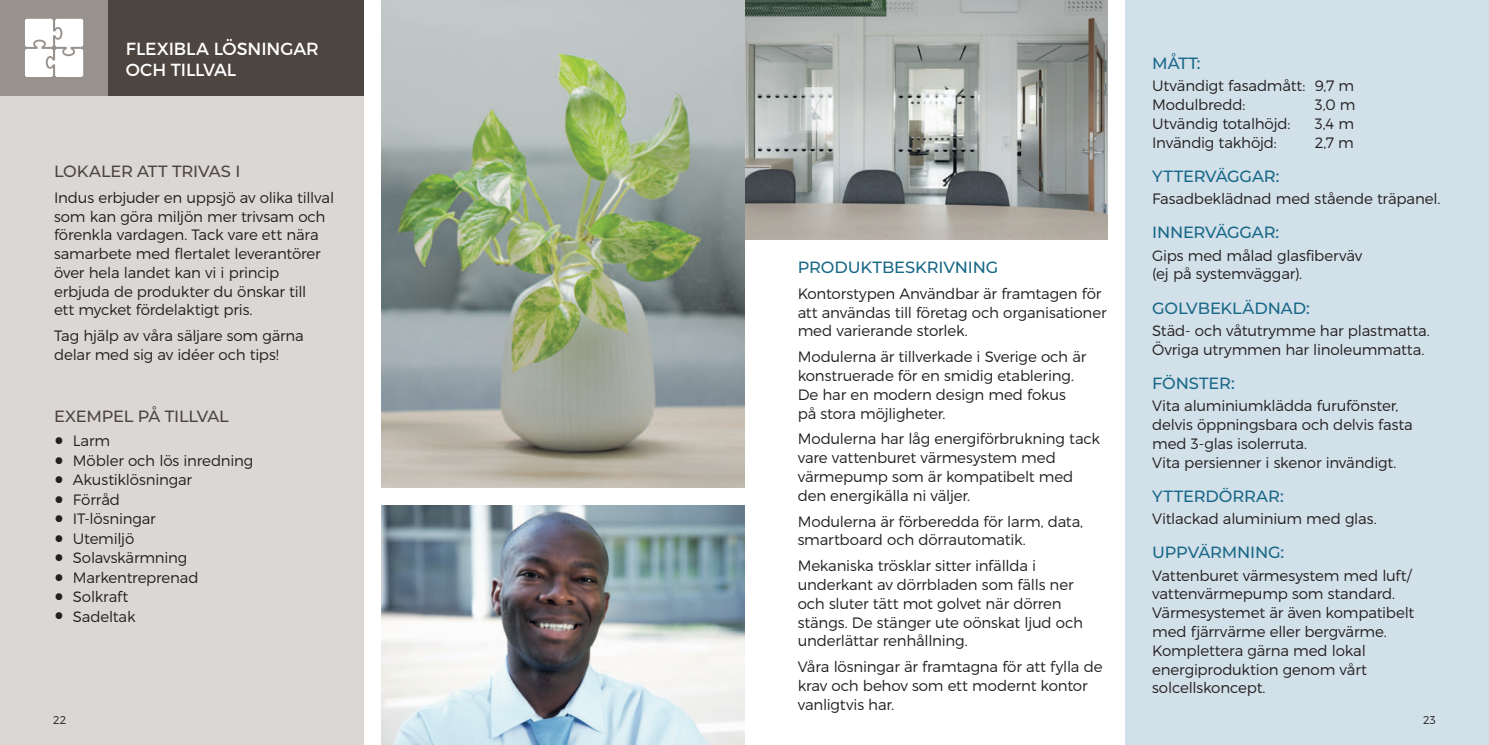
<style>
.page{position:relative;width:1489px;height:745px;background:#fff}
.page>*{position:absolute;margin:0;border:0;box-sizing:border-box;transform-origin:0 0}
.t1{font:17.5px/21px "Montserrat";letter-spacing:-.005em;color:#fff}
.t2{font:500 16.25px "Montserrat";letter-spacing:-.005em;color:#186887}
.t3{font:500 16.25px "Montserrat";letter-spacing:-.01em;color:#4d453f}
.t4{font:300 15px/18.8px "Montserrat";letter-spacing:-.01em;color:#231f20}
.t5{font:300 11.25px "Montserrat";color:#231f20}
.s1{font-weight:400;font-size:35px}
</style>
<div class="page">
<img style="left:744px;top:0;width:363px;height:239px">
<div style="left:1125px;top:0;width:363px;height:744px;background:#d2e0ea"></div>
<div style="left:0;top:0;width:363px;height:744px;background:#dad7d5"></div>
<div style="left:0;top:0;width:108px;height:96px;background:#98928e"></div>
<svg style="left:25px;top:19px;width:58px;height:58px"></svg>
<div style="left:108px;top:0;width:255px;height:96px;background:#4d453f"></div>
<img style="left:381px;top:0;width:363px;height:487px">
<img style="left:381px;top:505px;width:363px;height:239px">
<p class="t1" style="left:126px;top:38px;width:194px">FLEXIBLA LÖSNINGAR<br>OCH TILLVAL</p>
<p class="t3" style="left:54px;top:160px;width:188px">LOKALER ATT TRIVAS I</p>
<p class="t4" style="left:54px;top:188px;width:281px">Indus erbjuder en uppsjö av olika tillval som kan göra miljön mer trivsam och förenkla vardagen. Tack vare ett nära samarbete med flertalet leverantörer över hela landet kan vi i princip erbjuda de produkter du önskar till<br>ett mycket fördelaktigt pris.</p>
<p class="t4" style="left:54px;top:326px;width:251px">Tag hjälp av våra säljare som gärna delar med sig av idéer och tips!</p>
<p class="t3" style="left:54px;top:405px;width:176px">EXEMPEL PÅ TILLVAL</p>
<p class="t4" style="left:54px;top:431px;width:58px"><span class="s1">•</span> Larm</p>
<p class="t4" style="left:54px;top:450px;width:201px"><span class="s1">•</span> Möbler och lös inredning</p>
<p class="t4" style="left:54px;top:470px;width:140px"><span class="s1">•</span> Akustiklösningar</p>
<p class="t4" style="left:54px;top:489px;width:68px"><span class="s1">•</span> Förråd</p>
<p class="t4" style="left:54px;top:509px;width:103px"><span class="s1">•</span> IT-lösningar</p>
<p class="t4" style="left:54px;top:528px;width:82px"><span class="s1">•</span> Utemiljö</p>
<p class="t4" style="left:54px;top:548px;width:135px"><span class="s1">•</span> Solavskärmning</p>
<p class="t4" style="left:54px;top:567px;width:146px"><span class="s1">•</span> Markentreprenad</p>
<p class="t4" style="left:54px;top:587px;width:76px"><span class="s1">•</span> Solkraft</p>
<p class="t4" style="left:54px;top:606px;width:83px"><span class="s1">•</span> Sadeltak</p>
<p class="t2" style="left:797px;top:256px;width:202px">PRODUKTBESKRIVNING</p>
<p class="t4" style="left:797px;top:284px;width:310px">Kontorstypen Användbar är framtagen för att användas till företag och organisationer med varierande storlek.</p>
<p class="t4" style="left:797px;top:347px;width:290px">Modulerna är tillverkade i Sverige och är konstruerade för en smidig etablering.<br>De har en modern design med fokus på stora möjligheter.</p>
<p class="t4" style="left:797px;top:429px;width:304px">Modulerna har låg energiförbrukning tack vare vattenburet värmesystem med värmepump som är kompatibelt med den energikälla ni väljer.</p>
<p class="t4" style="left:797px;top:511px;width:287px">Modulerna är förberedda för larm, data, smartboard och dörrautomatik.</p>
<p class="t4" style="left:797px;top:556px;width:287px">Mekaniska trösklar sitter infällda i underkant av dörrbladen som fälls ner och sluter tätt mot golvet när dörren stängs. De stänger ute oönskat ljud och underlättar renhållning.</p>
<p class="t4" style="left:797px;top:656px;width:306px">Våra lösningar är framtagna för att fylla de krav och behov som ett modernt kontor vanligtvis har.</p>
<p class="t2" style="left:1152px;top:52px;width:50px">MÅTT:</p>
<p class="t4" style="left:1152px;top:76px;width:203px">Utvändigt fasadmått: 9,7 m<br>Modulbredd:</p>
<p class="t4" style="left:1314px;top:95px;width:42px">3,0 m</p>
<p class="t4" style="left:1152px;top:114px;width:140px">Utvändig totalhöjd:</p>
<p class="t4" style="left:1314px;top:114px;width:41px">3,4 m</p>
<p class="t4" style="left:1152px;top:132px;width:126px">Invändig takhöjd:</p>
<p class="t4" style="left:1314px;top:132px;width:41px">2,7 m</p>
<p class="t2" style="left:1152px;top:164px;width:129px">YTTERVÄGGAR:</p>
<p class="t4" style="left:1152px;top:189px;width:290px">Fasadbeklädnad med stående träpanel.</p>
<p class="t2" style="left:1152px;top:221px;width:129px">INNERVÄGGAR:</p>
<p class="t4" style="left:1152px;top:245px;width:211px">Gips med målad glasfiberväv (ej på systemväggar).</p>
<p class="t2" style="left:1152px;top:296px;width:159px">GOLVBEKLÄDNAD:</p>
<p class="t4" style="left:1152px;top:321px;width:279px">Städ- och våtutrymme har plastmatta.<br>Övriga utrymmen har linoleummatta.</p>
<p class="t2" style="left:1152px;top:371px;width:84px">FÖNSTER:</p>
<p class="t4" style="left:1152px;top:396px;width:262px">Vita aluminiumklädda furufönster, delvis öppningsbara och delvis fasta med 3-glas isolerruta.<br>Vita persienner i skenor invändigt.</p>
<p class="t2" style="left:1152px;top:484px;width:133px">YTTERDÖRRAR:</p>
<p class="t4" style="left:1152px;top:509px;width:226px">Vitlackad aluminium med glas.</p>
<p class="t2" style="left:1152px;top:541px;width:134px">UPPVÄRMNING:</p>
<p class="t4" style="left:1152px;top:565px;width:264px">Vattenburet värmesystem med luft/ vattenvärmepump som standard.<br>Värmesystemet är även kompatibelt med fjärrvärme eller bergvärme.<br>Komplettera gärna med lokal energiproduktion genom vårt solcellskoncept.</p>
<p class="t5" style="left:53px;top:712px;width:15px">22</p>
<p class="t5" style="left:1422px;top:712px;width:14px">23</p>
</div>
